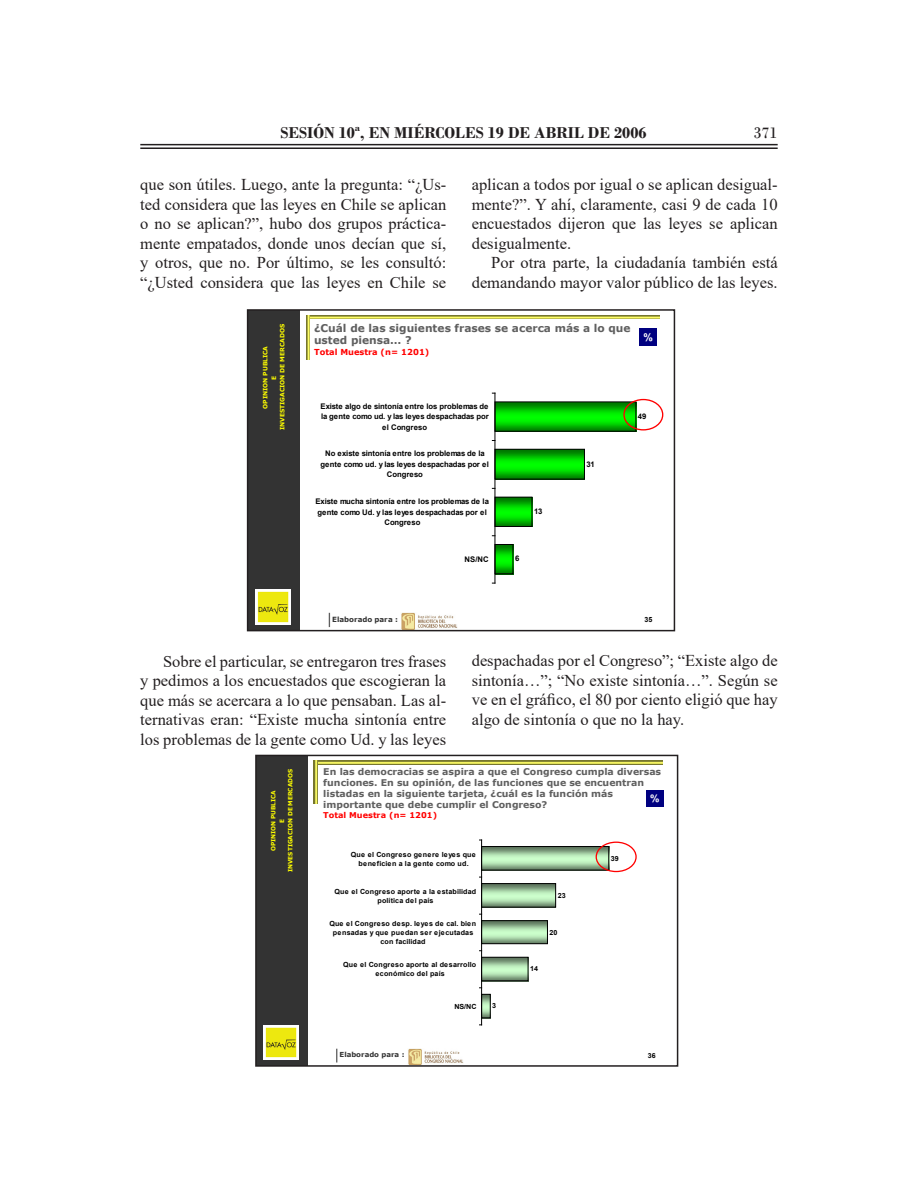
<style>
.page{position:relative;width:918px;height:1188px;background:#fff}
.page>*{position:absolute;margin:0;border:0;box-sizing:border-box;transform-origin:0 0}
.Párrafo_Texto_Sesión{font:16.5px/19.5px "Times New Roman";color:#231f20;text-align:justify}
.t1{font:700 16.5px "Bodoni";color:#231f20}
.t2{font:16.5px "Bodoni";color:#231f20}
.t3{font:700 10.65px/12.9px "Verdana";letter-spacing:-.005em;color:#5f5f5f}
.t4{font:700 10.65px "Arial";color:#fff}
.t5{font:700 10.35px "Arial";color:#fff}
.t6{font:700 9.3px/11.1px "Verdana";color:#5f5f5f}
.t7{font:700 8.25px "Verdana";letter-spacing:.005em;color:#f00}
.t8{font:700 7.95px "Verdana";letter-spacing:.005em;color:#f00}
.t9{font:700 7.65px/10.4px "Arial";letter-spacing:-.01em;color:#000;text-align:center}
.t10{font:700 7.2px "Verdana";color:#333}
.t11{font:700 7.2px "Arial";color:#000}
.t12{font:700 7.05px/9px "Arial";letter-spacing:.03em;color:#000;text-align:center}
.t13{font:700 6.9px "Verdana";color:#333}
.t14{font:700 6.9px "Arial";color:#000}
.t15{font:700 6px/8.6px "Verdana";color:#ff0;text-align:center}
.t16{font:700 5.85px/8.4px "Verdana";color:#ff0;text-align:center}
</style>
<div class="page">
<hr style="left:140px;top:147px;width:638px;height:2px;background:#231f20">
<hr style="left:140px;top:144px;width:638px;height:1px;background:#231f20">
<div style="left:248px;top:310px;width:52px;height:321px;background:#333"></div>
<svg style="left:329px;top:613px;width:1px;height:14px"></svg>
<svg style="left:310px;top:315px;width:349px;height:4px"></svg>
<svg style="left:306px;top:315px;width:4px;height:44px"></svg>
<img style="left:256px;top:589px;width:35px;height:35px">
<img style="left:401px;top:613px;width:57px;height:15px">
<div style="left:639px;top:329px;width:18px;height:17px;background:#000080"></div>
<svg style="left:497px;top:404px;width:137px;height:25px;background:#02cc00"></svg>
<svg style="left:497px;top:451px;width:86px;height:26px;background:#0c0"></svg>
<div style="left:495px;top:449px;width:90px;height:30px;border:1px solid #000"></div>
<svg style="left:497px;top:499px;width:33px;height:26px"></svg>
<div style="left:495px;top:497px;width:37px;height:30px;border:1px solid #000"></div>
<svg style="left:497px;top:546px;width:14px;height:26px"></svg>
<div style="left:495px;top:544px;width:18px;height:30px;border:1px solid #000"></div>
<hr style="left:495px;top:393px;width:1px;height:190px;background:#000">
<div style="left:623px;top:399px;width:40px;height:32px;border:1px solid #f00;border-radius:50%"></div>
<div style="left:247px;top:309px;width:428px;height:322px;border:2px solid #231f20"></div>
<div style="left:256px;top:755px;width:51px;height:311px;background:#333"></div>
<svg style="left:336px;top:1049px;width:1px;height:14px"></svg>
<svg style="left:317px;top:761px;width:346px;height:3px"></svg>
<svg style="left:314px;top:761px;width:3px;height:42px"></svg>
<img style="left:264px;top:1026px;width:35px;height:34px">
<img style="left:408px;top:1048px;width:55px;height:16px">
<div style="left:646px;top:790px;width:18px;height:17px;background:#000080"></div>
<svg style="left:484px;top:848px;width:123px;height:20px;background:#a5cca3"></svg>
<div style="left:482px;top:846px;width:127px;height:24px;border:1px solid #000"></div>
<svg style="left:484px;top:885px;width:70px;height:20px"></svg>
<div style="left:482px;top:883px;width:74px;height:24px;border:1px solid #000"></div>
<svg style="left:484px;top:922px;width:62px;height:20px"></svg>
<div style="left:482px;top:920px;width:66px;height:24px;border:1px solid #000"></div>
<svg style="left:484px;top:959px;width:42px;height:20px"></svg>
<div style="left:482px;top:957px;width:46px;height:24px;border:1px solid #000"></div>
<svg style="left:484px;top:996px;width:5px;height:20px"></svg>
<div style="left:482px;top:994px;width:9px;height:24px;border:1px solid #000"></div>
<hr style="left:481px;top:840px;width:1px;height:185px;background:#000">
<div style="left:596px;top:842px;width:41px;height:30px;border:1px solid #f00;border-radius:50%"></div>
<div style="left:255px;top:755px;width:423px;height:312px;border:2px solid #231f20"></div>
<p class="t1" style="left:280px;top:123px;width:368px">SESIÓN 10ª, EN MIÉRCOLES 19 DE ABRIL DE 2006</p>
<p class="t2" style="left:753px;top:123px;width:26px">371</p>
<p class="Párrafo_Texto_Sesión" style="left:140px;top:174px;width:307px">que son útiles. Luego, ante la pregunta: “¿Us&shy;ted considera que las leyes en Chile se aplican o no se aplican?”, hubo dos grupos práctica&shy;mente empatados, donde unos decían que sí, y otros, que no. Por último, se les consultó: “¿Usted considera que las leyes en Chile se</p>
<p class="Párrafo_Texto_Sesión" style="left:472px;top:174px;width:307px">aplican a todos por igual o se aplican desigual&shy;mente?”. Y ahí, claramente, casi 9 de cada 10 encuestados dijeron que las leyes se aplican desigualmente.</p>
<p class="Párrafo_Texto_Sesión" style="left:472px;top:252px;width:307px;text-align:right">Por otra parte, la ciudadanía también está demandando mayor valor público de las leyes.</p>
<p class="t15" style="left:261px;top:430px;width:108px;rotate:-90deg">OPINION PUBLICA<br>E<br>INVESTIGACION DE MERCADOS</p>
<p class="t3" style="left:314px;top:321px;width:318px">¿Cuál de las siguientes frases se acerca más a lo que usted piensa… ?</p>
<p class="t7" style="left:314px;top:346px;width:117px">Total Muestra (n= 1201)</p>
<p class="t4" style="left:643px;top:330px;width:11px">%</p>
<p class="t9" style="left:321px;top:401px;width:170px">Existe algo de sintonía entre los problemas de la gente como ud. y las leyes despachadas por el Congreso</p>
<p class="t9" style="left:321px;top:449px;width:170px">No existe sintonía entre los problemas de la gente como ud. y las leyes despachadas por el<br>Congreso</p>
<p class="t9" style="left:315px;top:497px;width:175px">Existe mucha sintonía entre los problemas de la gente como Ud. y las leyes despachadas por el<br>Congreso</p>
<p class="t9" style="left:465px;top:554px;width:26px">NS/NC</p>
<p class="t10" style="left:332px;top:614px;width:67px">Elaborado para :</p>
<p class="t9" style="left:534px;top:506px;width:10px">13</p>
<p class="t9" style="left:515px;top:554px;width:6px">6</p>
<p class="t9" style="left:587px;top:459px;width:10px">31</p>
<p class="t9" style="left:638px;top:411px;width:10px">49</p>
<p class="t11" style="left:644px;top:615px;width:9px">35</p>
<p class="Párrafo_Texto_Sesión" style="left:140px;top:651px;width:307px;text-indent:23px">Sobre el particular, se entregaron tres frases y pedimos a los encuestados que escogieran la que más se acercara a lo que pensaban. Las al&shy;ternativas eran: “Existe mucha sintonía entre los problemas de la gente como Ud. y las leyes</p>
<p class="Párrafo_Texto_Sesión" style="left:472px;top:650px;width:307px">despachadas por el Congreso”; “Existe algo de sintonía…”; “No existe sintonía…”. Según se ve en el gráfico, el 80 por ciento eligió que hay algo de sintonía o que no la hay.</p>
<p class="t16" style="left:269px;top:872px;width:104px;rotate:-90deg">OPINION PUBLICA<br>E<br>INVESTIGACION DE MERCADOS</p>
<p class="t6" style="left:323px;top:766px;width:339px">En las democracias se aspira a que el Congreso cumpla diversas funciones. En su opinión, de las funciones que se encuentran listadas en la siguiente tarjeta, ¿cuál es la función más importante que debe cumplir el Congreso?</p>
<p class="t8" style="left:323px;top:810px;width:115px">Total Muestra (n= 1201)</p>
<p class="t5" style="left:650px;top:791px;width:11px">%</p>
<p class="t12" style="left:351px;top:850px;width:127px">Que el Congreso genere leyes que beneficien a la gente como ud.</p>
<p class="t12" style="left:335px;top:887px;width:143px">Que el Congreso aporte a la estabilidad política del país</p>
<p class="t12" style="left:329px;top:919px;width:148px">Que el Congreso desp. leyes de cal. bien pensadas y que puedan ser ejecutadas con facilidad</p>
<p class="t12" style="left:343px;top:960px;width:135px">Que el Congreso aporte al desarrollo económico del país</p>
<p class="t12" style="left:455px;top:1002px;width:24px">NS/NC</p>
<p class="t12" style="left:492px;top:1001px;width:5px">3</p>
<p class="t13" style="left:340px;top:1050px;width:66px">Elaborado para :</p>
<p class="t12" style="left:558px;top:891px;width:10px">23</p>
<p class="t12" style="left:550px;top:928px;width:10px">20</p>
<p class="t12" style="left:530px;top:964px;width:10px">14</p>
<p class="t12" style="left:611px;top:854px;width:10px">39</p>
<p class="t14" style="left:648px;top:1051px;width:9px">36</p>
</div>
